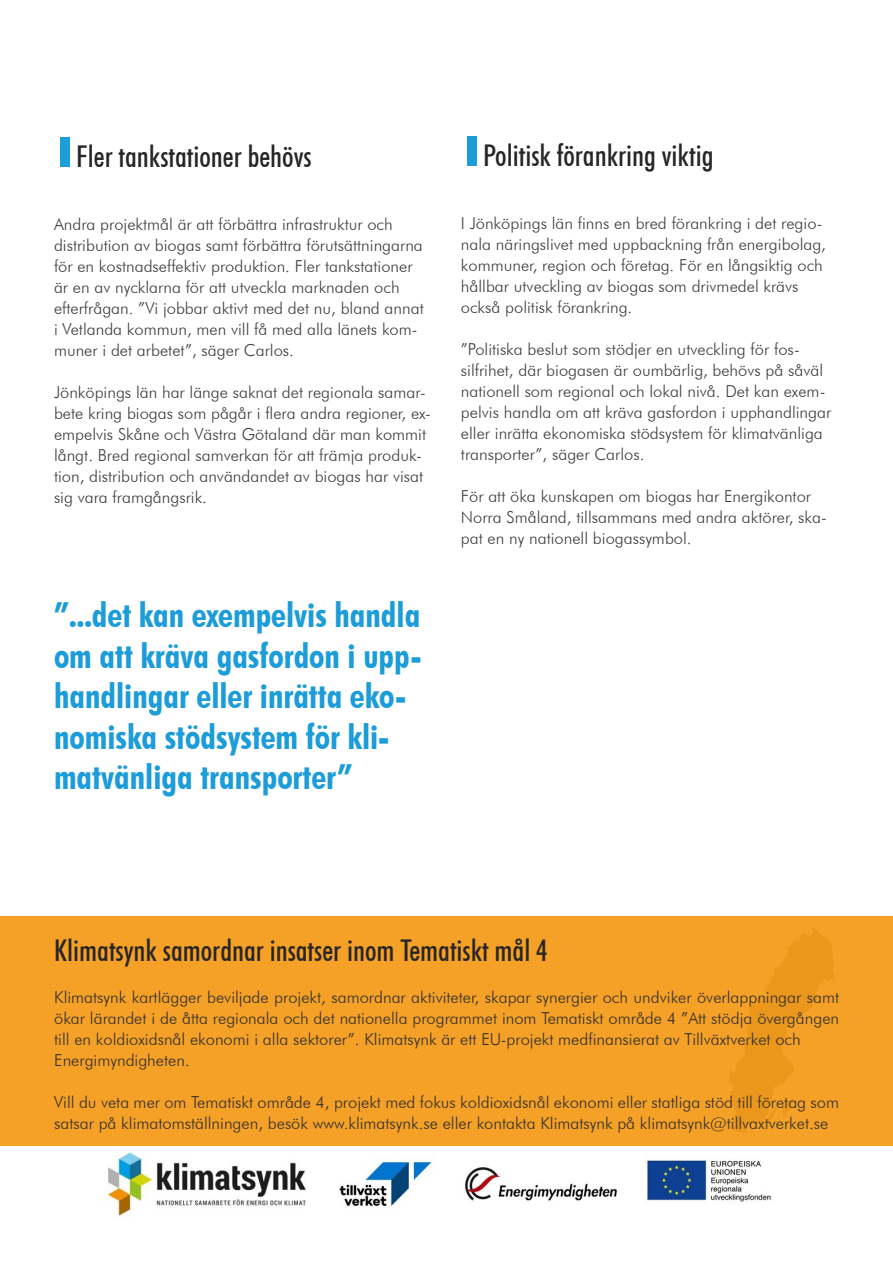
<style>
.page{position:relative;width:893px;height:1263px;background:#fff}
.page>*{position:absolute;margin:0;border:0;box-sizing:border-box;transform-origin:0 0}
.t1{font:700 condensed 34.5px/40.5px "Futura BT";color:#1c9cd9}
.t2{font:500 condensed 30px "Futura BT";color:#282526}
.t3{font:300 16.5px/21px "Futura BT";color:#3e3e3f}
.t4{font:300 16.5px/21px "Futura BT";color:#312f30;text-align:justify}
.s1{font-size:41.25px;color:#1c9cd9}
</style>
<div class="page">
<img style="left:107px;top:1152px;width:664px;height:65px">
<div style="left:0;top:916px;width:893px;height:230px;background:#f5a127"></div>
<p class="t2" style="left:54px;top:138px;width:259px"><span class="s1">I</span>Fler tankstationer behövs</p>
<p class="t3" style="left:54px;top:213px;width:371px">Andra projektmål är att förbättra infrastruktur och distribution av biogas samt förbättra förutsättningarna för en kostnadseffektiv produktion. Fler tankstationer är en av nycklarna för att utveckla marknaden och efterfrågan. ”Vi jobbar aktivt med det nu, bland annat i Vetlanda kommun, men vill få med alla länets kom&shy;muner i det arbetet”, säger Carlos.</p>
<p class="t3" style="left:54px;top:381px;width:378px">Jönköpings län har länge saknat det regionala samar&shy;bete kring biogas som pågår i flera andra regioner, ex&shy;empelvis Skåne och Västra Götaland där man kommit långt. Bred regional samverkan för att främja produk&shy;tion, distribution och användandet av biogas har visat sig vara framgångsrik.</p>
<p class="t1" style="left:54px;top:594px;width:369px">”...det kan exempelvis handla om att kräva gasfordon i upp&shy;handlingar eller inrätta eko&shy;nomiska stödsystem för kli&shy;matvänliga transporter”</p>
<p class="t2" style="left:461px;top:137px;width:254px"><span class="s1">I</span>Politisk förankring viktig</p>
<p class="t3" style="left:461px;top:213px;width:366px">I Jönköpings län finns en bred förankring i det regio&shy;nala näringslivet med uppbackning från energibolag, kommuner, region och företag. För en långsiktig och hållbar utveckling av biogas som drivmedel krävs också politisk förankring.</p>
<p class="t3" style="left:461px;top:339px;width:372px">”Politiska beslut som stödjer en utveckling för fos&shy;silfrihet, där biogasen är oumbärlig, behövs på såväl nationell som regional och lokal nivå. Det kan exem&shy;pelvis handla om att kräva gasfordon i upphandlingar eller inrätta ekonomiska stödsystem för klimatvänliga transporter”, säger Carlos.</p>
<p class="t3" style="left:461px;top:486px;width:367px">För att öka kunskapen om biogas har Energikontor<br>Norra Småland, tillsammans med andra aktörer, ska&shy;pat en ny nationell biogassymbol.</p>
<p class="t2" style="left:54px;top:932px;width:495px">Klimatsynk samordnar insatser inom Tematiskt mål 4</p>
<p class="t4" style="left:54px;top:987px;width:786px">Klimatsynk kartlägger beviljade projekt, samordnar aktiviteter, skapar synergier och undviker överlappningar samt ökar lärandet i de åtta regionala och det nationella programmet inom Tematiskt område 4 ”Att stödja övergången till en koldioxidsnål ekonomi i alla sektorer”. Klimatsynk är ett EU-projekt medfinansierat av Tillväxtverket och</p>
<p class="t4" style="left:54px;top:1050px;width:137px">Energimyndigheten.</p>
<p class="t4" style="left:54px;top:1092px;width:786px">Vill du veta mer om Tematiskt område 4, projekt med fokus koldioxidsnål ekonomi eller statliga stöd till företag som satsar på klimatomställningen, besök www.klimatsynk.se eller kontakta Klimatsynk på klimatsynk@tillvaxtverket.se</p>
</div>
